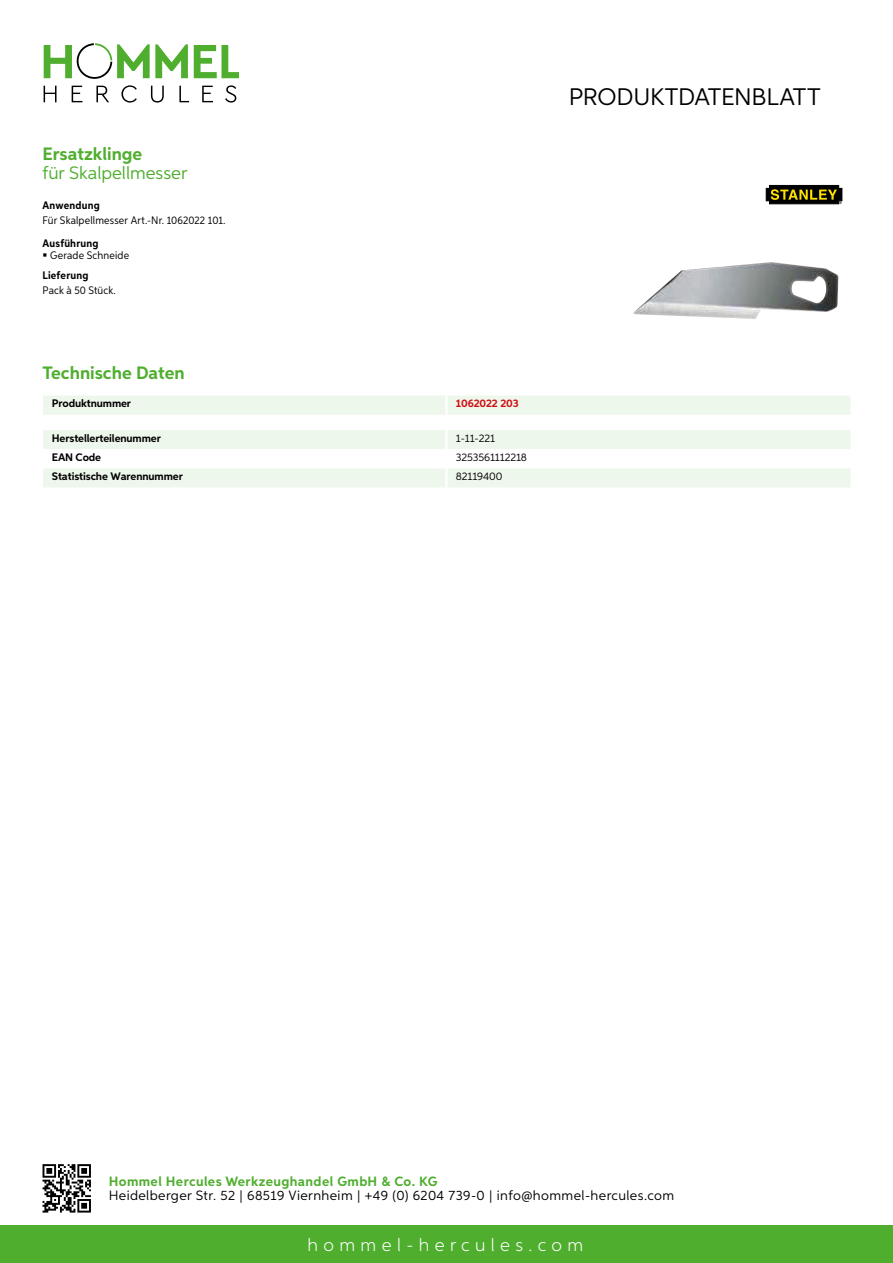
<style>
.page{position:relative;width:893px;height:1263px;background:#fff}
.page>*{position:absolute;margin:0;border:0;box-sizing:border-box;transform-origin:0 0}
.t1{font:24px "Aspira";letter-spacing:-.01em;color:#000}
.t2{font:700 18px "Aspira";color:#50ae2f}
.t3{font:300 18px "Aspira";letter-spacing:.3em;color:#fff}
.t4{font:18px "Aspira";color:#50ae2f}
.t5{font:13.5px "Aspira";letter-spacing:.03em;color:#000}
.t6{font:700 13.5px "Aspira";letter-spacing:.03em;color:#50ae2f}
.t7{font:700 10.95px "Aspira";letter-spacing:-.01em;color:#000}
.t8{font:10.95px "Aspira Nar";letter-spacing:.015em;color:#000}
.t9{font:10.95px "Aspira";letter-spacing:-.01em;color:#000}
.t10{font:700 10.95px "Aspira Nar";letter-spacing:.02em;color:#000}
.t11{font:700 10.95px "Aspira";letter-spacing:-.01em;color:#cd1013}
</style>
<div class="page">
<div style="left:0;top:1226px;width:893px;height:37px;background:#50ae2f"></div>
<svg style="left:43px;top:1164px;width:48px;height:48px"></svg>
<svg style="left:194px;top:45px;width:45px;height:33px"></svg>
<svg style="left:44px;top:43px;width:144px;height:36px"></svg>
<svg style="left:44px;top:86px;width:13px;height:16px"></svg>
<svg style="left:72px;top:86px;width:10px;height:16px"></svg>
<svg style="left:96px;top:86px;width:13px;height:16px"></svg>
<svg style="left:121px;top:85px;width:16px;height:18px"></svg>
<svg style="left:151px;top:86px;width:13px;height:17px"></svg>
<svg style="left:179px;top:86px;width:10px;height:16px"></svg>
<svg style="left:202px;top:86px;width:11px;height:16px"></svg>
<svg style="left:225px;top:85px;width:11px;height:18px"></svg>
<div style="left:43px;top:396px;width:807px;height:19px;background:#eef7eb"></div>
<hr style="left:445px;top:395px;width:3px;height:20px;background:#fff">
<svg style="left:43px;top:430px;width:807px;height:57px"></svg>
<hr style="left:445px;top:468px;width:3px;height:19px;background:#fff">
<img style="left:633px;top:262px;width:206px;height:57px">
<svg style="left:766px;top:185px;width:76px;height:19px"></svg>
<h2 class="t2" style="left:43px;top:142px;width:101px">Ersatzklinge</h2>
<h2 class="t4" style="left:43px;top:162px;width:146px">für Skalpellmesser</h2>
<p class="t10" style="left:43px;top:199px;width:59px">Anwendung</p>
<p class="t8" style="left:43px;top:214px;width:185px">Für Skalpellmesser Art.-Nr. 1062022 101.</p>
<p class="t10" style="left:43px;top:236px;width:58px">Ausführung</p>
<p class="t8" style="left:50px;top:249px;width:81px">Gerade Schneide</p>
<p class="t10" style="left:43px;top:268px;width:47px">Lieferung</p>
<p class="t8" style="left:43px;top:283px;width:75px">Pack à 50 Stück.</p>
<h2 class="t2" style="left:43px;top:361px;width:144px">Technische Daten</h2>
<p class="t7" style="left:52px;top:397px;width:81px">Produktnummer</p>
<p class="t11" style="left:456px;top:397px;width:64px">1062022 203</p>
<p class="t7" style="left:52px;top:431px;width:111px">Herstellerteilenummer</p>
<p class="t9" style="left:456px;top:431px;width:41px">1-11-221</p>
<p class="t7" style="left:52px;top:451px;width:51px">EAN Code</p>
<p class="t9" style="left:456px;top:451px;width:73px">3253561112218</p>
<p class="t7" style="left:52px;top:470px;width:132px">Statistische Warennummer</p>
<p class="t9" style="left:456px;top:470px;width:48px">82119400</p>
<h1 class="t1" style="left:569px;top:82px;width:253px">Produktdatenblatt</h1>
<p class="t6" style="left:109px;top:1172px;width:330px">Hommel Hercules Werkzeughandel GmbH &amp; Co. KG</p>
<p class="t5" style="left:109px;top:1187px;width:567px">Heidelberger Str. 52 | 68519 Viernheim | +49 (0) 6204 739-0 | info@hommel-hercules.com</p>
<h2 class="t3" style="left:307px;top:1234px;width:277px">hommel-hercules.com</h2>
</div>
